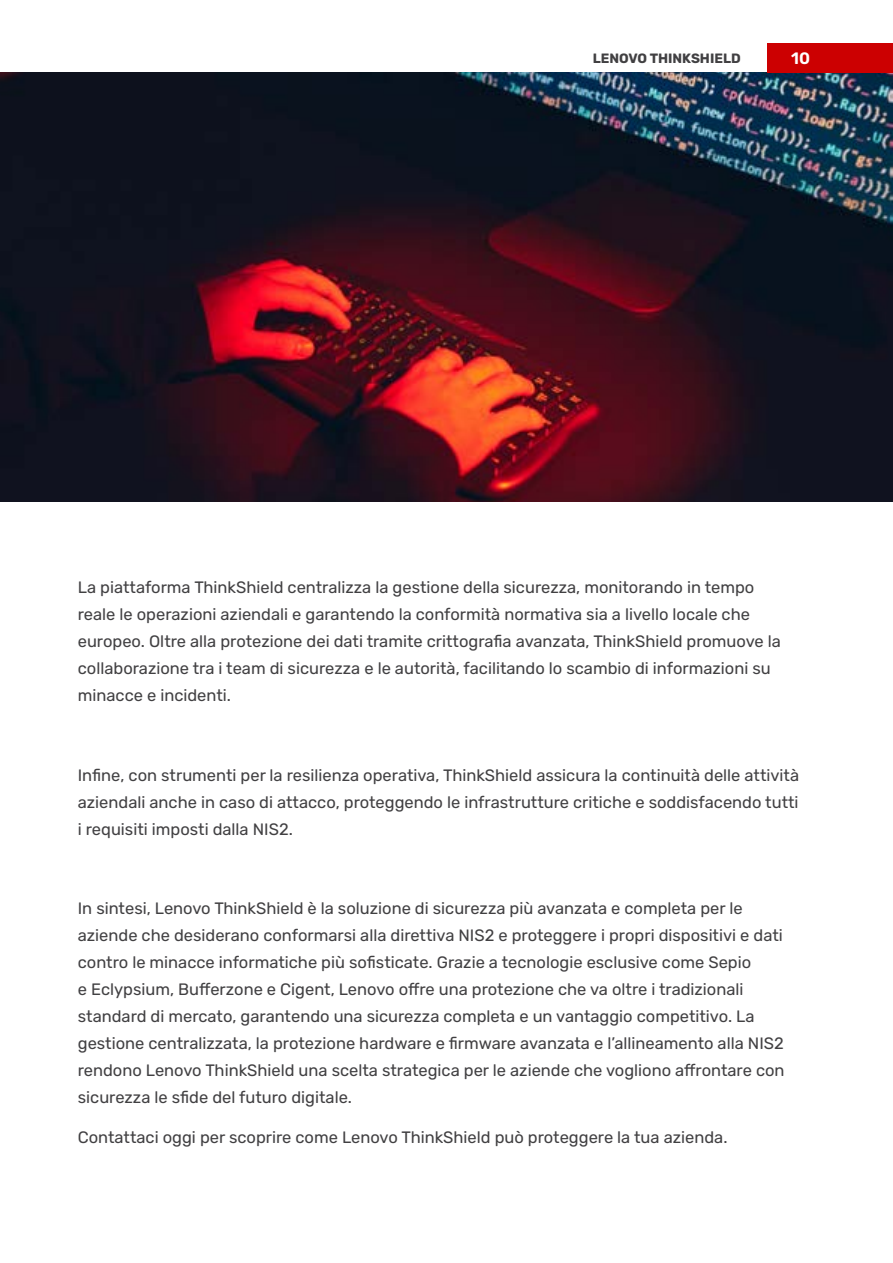
<style>
.page{position:relative;width:893px;height:1263px;background:#fff}
.page>*{position:absolute;margin:0;border:0;box-sizing:border-box;transform-origin:0 0}
.t1{font:16.5px/27px "Rubik";color:#414042}
.t2{font:600 16.5px "Rubik";color:#fff}
.t3{font:700 13.5px "Rubik";color:#414042}
</style>
<div class="page">
<img style="left:0;top:73px;width:893px;height:428px">
<div style="left:768px;top:43px;width:125px;height:30px;background:#cc0001"></div>
<p class="t3" style="left:593px;top:51px;width:150px">LENOVO THINKSHIELD</p>
<p class="t2" style="left:791px;top:49px;width:20px">10</p>
<p class="t1" style="left:78px;top:574px;width:705px">La piattaforma ThinkShield centralizza la gestione della sicurezza, monitorando in tempo reale le operazioni aziendali e garantendo la conformità normativa sia a livello locale che europeo. Oltre alla protezione dei dati tramite crittografia avanzata, ThinkShield promuove la collaborazione tra i team di sicurezza e le autorità, facilitando lo scambio di informazioni su minacce e incidenti.</p>
<p class="t1" style="left:78px;top:762px;width:723px;text-align:justify">Infine, con strumenti per la resilienza operativa, ThinkShield assicura la continuità delle attività aziendali anche in caso di attacco, proteggendo le infrastrutture critiche e soddisfacendo tutti i requisiti imposti dalla NIS2.</p>
<p class="t1" style="left:78px;top:895px;width:708px">In sintesi, Lenovo ThinkShield è la soluzione di sicurezza più avanzata e completa per le aziende che desiderano conformarsi alla direttiva NIS2 e proteggere i propri dispositivi e dati contro le minacce informatiche più sofisticate. Grazie a tecnologie esclusive come Sepio<br>e Eclypsium, Bufferzone e Cigent, Lenovo offre una protezione che va oltre i tradizionali standard di mercato, garantendo una sicurezza completa e un vantaggio competitivo. La gestione centralizzata, la protezione hardware e firmware avanzata e l’allineamento alla NIS2 rendono Lenovo ThinkShield una scelta strategica per le aziende che vogliono affrontare con sicurezza le sfide del futuro digitale.</p>
<p class="t1" style="left:78px;top:1124px;width:651px">Contattaci oggi per scoprire come Lenovo ThinkShield può proteggere la tua azienda.</p>
</div>
